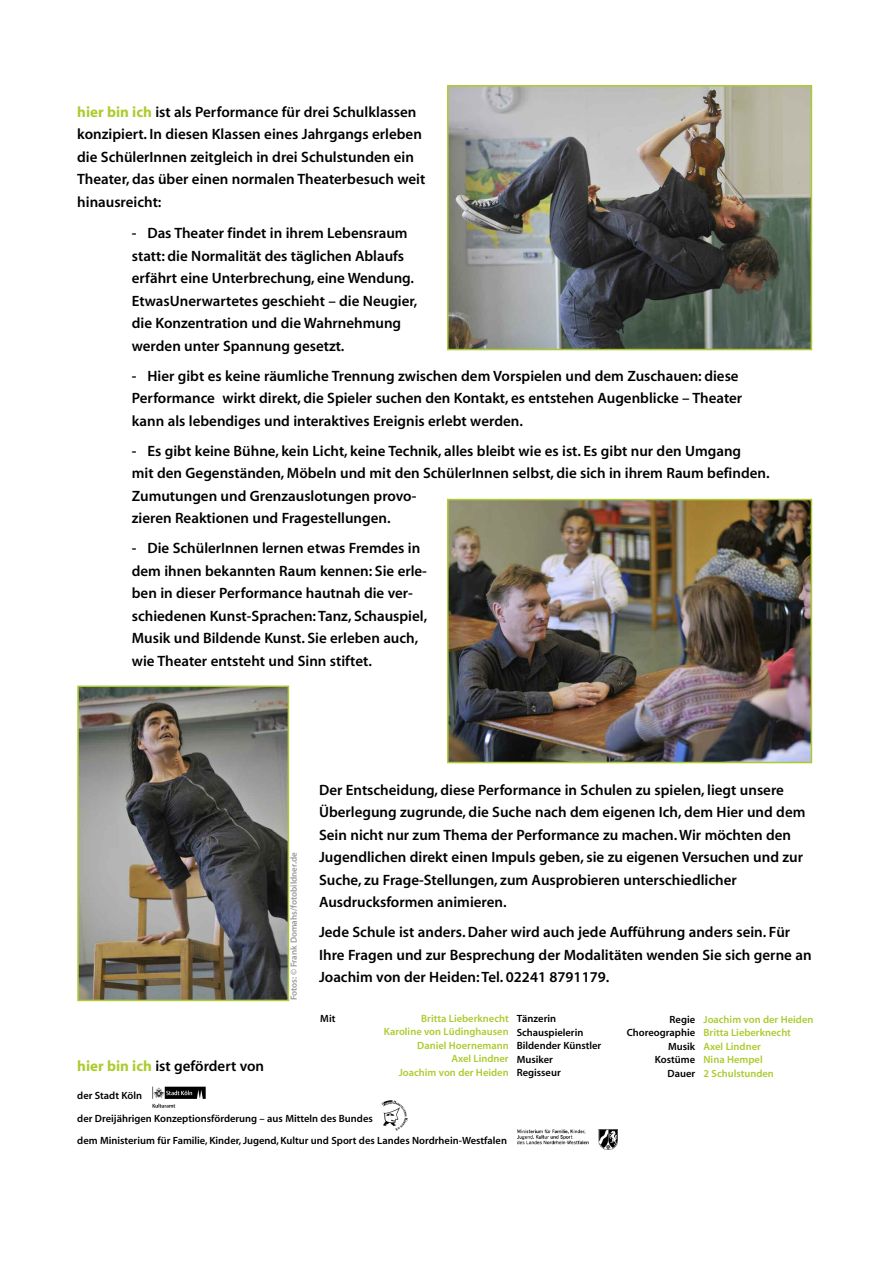
<style>
.page{position:relative;width:893px;height:1263px;background:#fff}
.page>*{position:absolute;margin:0;border:0;box-sizing:border-box;transform-origin:0 0}
.t1{font:15px/22.5px "Myriad MM 565 wt 600 wd";color:#000}
.t2{font:10.5px/13.5px "Myriad MM 565 wt 600 wd";color:#000}
.t3{font:10.5px/13.5px "Myriad MM 565 wt 600 wd";color:#accb30}
.t4{font:9px "Myriad MM 565 wt 600 wd";color:#999}
.s1{font-family:"Myriad MM 700 wt 600 wd";color:#accb30}
</style>
<div class="page">
<img style="left:450px;top:88px;width:359px;height:259px">
<div style="left:447px;top:85px;width:365px;height:265px;border:2px solid #accb30"></div>
<img style="left:450px;top:502px;width:359px;height:258px">
<div style="left:447px;top:499px;width:365px;height:264px;border:2px solid #accb30"></div>
<img style="left:80px;top:688px;width:206px;height:310px">
<div style="left:77px;top:685px;width:212px;height:316px;border:2px solid #accb30"></div>
<img style="left:518px;top:1129px;width:100px;height:21px">
<img style="left:382px;top:1100px;width:25px;height:30px">
<img style="left:152px;top:1087px;width:54px;height:21px">
<p class="t1" style="left:77px;top:102px;width:350px"><span class="s1">hier bin ich</span> ist als Performance für drei Schulklassen konzipiert. In diesen Klassen eines Jahrgangs erleben die SchülerInnen zeitgleich in drei Schulstunden ein Theater, das über einen normalen Theaterbesuch weit hinausreicht:</p>
<p class="t1" style="left:132px;top:223px;width:287px">- Das Theater findet in ihrem Lebensraum statt: die Normalität des täglichen Ablaufs erfährt eine Unterbrechung, eine Wendung.<br>EtwasUnerwartetes geschieht – die Neugier, die Konzentration und die Wahrnehmung werden unter Spannung gesetzt.</p>
<p class="t1" style="left:132px;top:366px;width:612px">- Hier gibt es keine räumliche Trennung zwischen dem Vorspielen und dem Zuschauen: diese<br>Performance wirkt direkt, die Spieler suchen den Kontakt, es entstehen Augenblicke – Theater kann als lebendiges und interaktives Ereignis erlebt werden.</p>
<p class="t1" style="left:132px;top:441px;width:639px">- Es gibt keine Bühne, kein Licht, keine Technik, alles bleibt wie es ist. Es gibt nur den Umgang<br>mit den Gegenständen, Möbeln und mit den SchülerInnen selbst, die sich in ihrem Raum befinden.<br>Zumutungen und Grenzauslotungen provo-<br>zieren Reaktionen und Fragestellungen.</p>
<p class="t1" style="left:132px;top:538px;width:297px">- Die SchülerInnen lernen etwas Fremdes in dem ihnen bekannten Raum kennen: Sie erle&shy;ben in dieser Performance hautnah die ver&shy;schiedenen Kunst-Sprachen: Tanz, Schauspiel, Musik und Bildende Kunst. Sie erleben auch, wie Theater entsteht und Sinn stiftet.</p>
<p class="t1" style="left:319px;top:779px;width:488px">Der Entscheidung, diese Performance in Schulen zu spielen, liegt unsere Überlegung zugrunde, die Suche nach dem eigenen Ich, dem Hier und dem Sein nicht nur zum Thema der Performance zu machen.Wir möchten den Jugendlichen direkt einen Impuls geben, sie zu eigenen Versuchen und zur Suche, zu Frage-Stellungen, zum Ausprobieren unterschiedlicher Ausdrucksformen animieren.</p>
<p class="t1" style="left:319px;top:922px;width:494px">Jede Schule ist anders. Daher wird auch jede Aufführung anders sein. Für<br>Ihre Fragen und zur Besprechung der Modalitäten wenden Sie sich gerne an<br>Joachim von der Heiden: Tel. 02241 8791179.</p>
<p class="t2" style="left:517px;top:1013px;width:86px">Tänzerin<br>Schauspielerin<br>Bildender Künstler<br>Musiker<br>Regisseur</p>
<p class="t3" style="left:704px;top:1013px;width:111px">Joachim von der Heiden<br>Britta Lieberknecht<br>Axel Lindner<br>Nina Hempel<br>2 Schulstunden</p>
<p class="t4" style="left:290px;top:1000px;width:149px;rotate:-90deg">Fotos: © Frank Domahs/fotobildner.de</p>
<p class="t2" style="left:320px;top:1012px;width:17px">Mit</p>
<p class="t3" style="left:384px;top:1012px;width:126px;text-align:right">Britta Lieberknecht<br>Karoline von Lüdinghausen<br>Daniel Hoernemann<br>Axel Lindner<br>Joachim von der Heiden</p>
<p class="t2" style="left:627px;top:1013px;width:70px;text-align:right">Regie<br>Choreographie<br>Musik<br>Kostüme<br>Dauer</p>
<p class="t1" style="left:77px;top:1056px;width:188px"><span class="s1">hier bin ich</span> ist gefördert von</p>
<p class="t2" style="left:77px;top:1085px;width:431px;line-height:22.5px">der Stadt Köln<br>der Dreijährigen Konzeptionsförderung – aus Mitteln des Bundes<br>dem Ministerium für Familie, Kinder, Jugend, Kultur und Sport des Landes Nordrhein-Westfalen</p>
</div>
